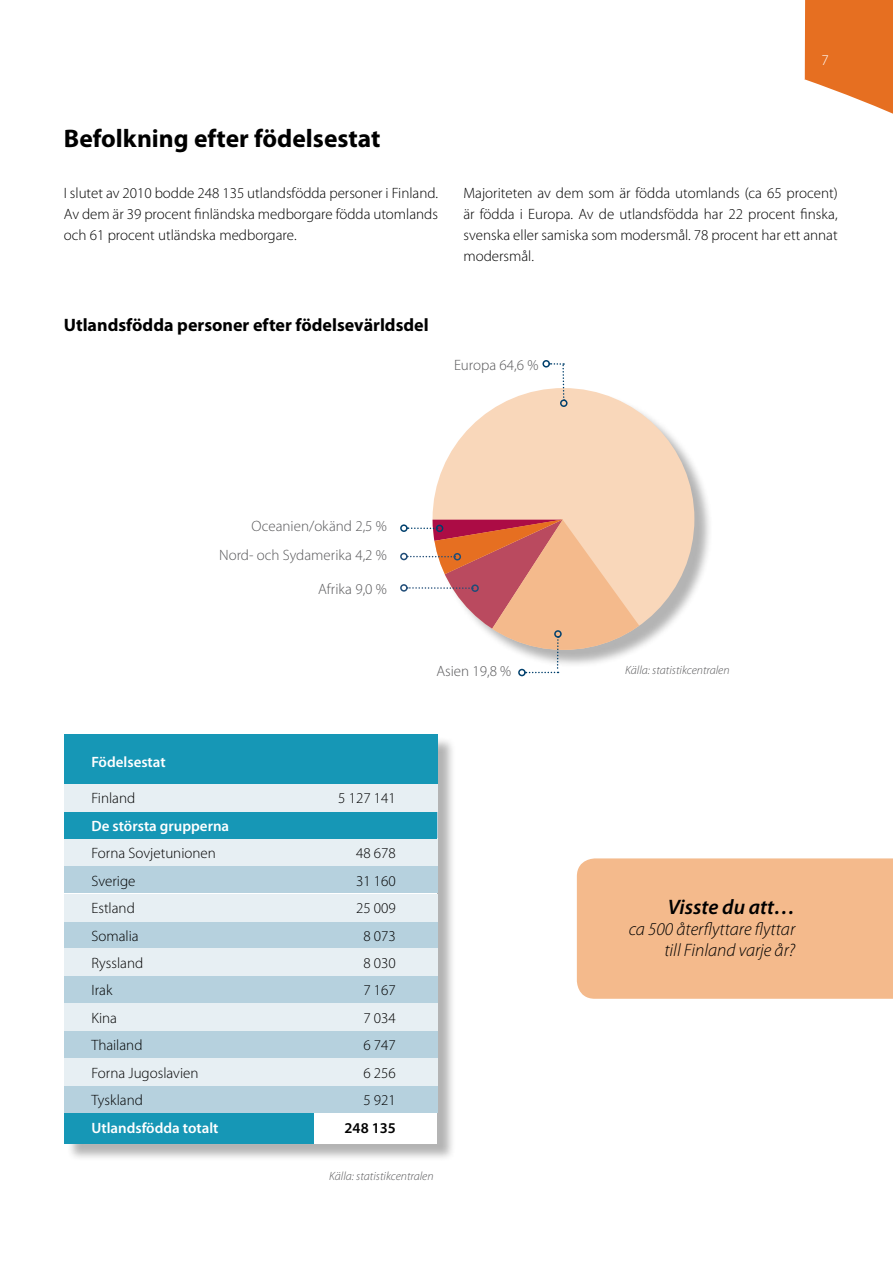
<style>
.page{position:relative;width:893px;height:1263px;background:#fff}
.page>*{position:absolute;margin:0;border:0;box-sizing:border-box;transform-origin:0 0}
.t1{font:700 25.5px "Myriad Pro";color:#000}
.t2{font:italic 600 21px "Myriad Pro";color:#000}
.t3{font:italic 300 18px/21px "Myriad Pro";color:#000;text-align:right}
.t4{font:700 18px "Myriad Pro";color:#000}
.t5{font:300 15px/21px "Myriad Pro";color:#000;text-align:justify}
.t6{font:300 15px/28.7px "Myriad Pro";color:#58585a;text-align:right}
.t7{font:600 15px "Myriad Pro";color:#fff}
.t8{font:600 15px "Myriad Pro";color:#000}
.t9{font:300 15px "Myriad Pro";color:#fff}
.t10{font:italic 300 12px "Myriad Pro";color:#58585a}
</style>
<div class="page">
<div style="left:66px;top:736px;width:390px;height:426px;background:#000;opacity:.3"></div>
<div style="left:64px;top:734px;width:373px;height:409px;background:#fff"></div>
<div style="left:64px;top:1112px;width:249px;height:31px;background:#1697b6"></div>
<svg style="left:804px;top:0;width:89px;height:114px"></svg>
<div style="left:435px;top:390px;width:278px;height:278px;background:#000;opacity:.3"></div>
<div style="left:433px;top:388px;width:261px;height:262px;background:#f9d7ba;border-radius:50%"></div>
<svg style="left:549px;top:363px;width:16px;height:35px"></svg>
<div style="left:560px;top:399px;width:7px;height:8px;border:2px solid #00406d;border-radius:50%"></div>
<div style="left:542px;top:360px;width:8px;height:7px;border:2px solid #00406d;border-radius:50%"></div>
<div style="left:400px;top:524px;width:8px;height:8px;border:2px solid #00406d;border-radius:50%"></div>
<div style="left:400px;top:553px;width:8px;height:7px;border:2px solid #204c77;border-radius:50%"></div>
<div style="left:400px;top:584px;width:8px;height:8px;border:2px solid #204c77;border-radius:50%"></div>
<svg style="left:407px;top:519px;width:235px;height:154px"></svg>
<div style="left:554px;top:630px;width:8px;height:8px;border:2px solid #00406d;border-radius:50%"></div>
<div style="left:518px;top:669px;width:8px;height:7px;border:2px solid #00406d;border-radius:50%"></div>
<div style="left:64px;top:734px;width:374px;height:50px;background:#1697b6"></div>
<div style="left:64px;top:975px;width:374px;height:28px;background:#b6d1de"></div>
<div style="left:64px;top:948px;width:374px;height:28px;background:#e7eff3"></div>
<div style="left:64px;top:920px;width:374px;height:28px;background:#b6d1de"></div>
<div style="left:64px;top:893px;width:374px;height:28px;background:#e7eff3"></div>
<div style="left:64px;top:865px;width:374px;height:28px;background:#b6d1de"></div>
<div style="left:64px;top:838px;width:374px;height:28px;background:#e7eff3"></div>
<div style="left:64px;top:810px;width:374px;height:28px;background:#e7eff3"></div>
<div style="left:64px;top:783px;width:374px;height:28px;background:#e7eff3"></div>
<div style="left:64px;top:1030px;width:374px;height:28px;background:#b6d1de"></div>
<div style="left:64px;top:1003px;width:374px;height:28px;background:#e7eff3"></div>
<div style="left:64px;top:812px;width:373px;height:27px;background:#1697b6"></div>
<div style="left:64px;top:1085px;width:373px;height:28px;background:#b6d1de"></div>
<div style="left:64px;top:1058px;width:373px;height:28px;background:#e7eff3"></div>
<div style="left:577px;top:858px;width:316px;height:141px;background:#f4ba8c"></div>
<p class="t9" style="left:821px;top:52px;width:9px">7</p>
<h1 class="t1" style="left:64px;top:121px;width:318px">Befolkning efter födelsestat</h1>
<p class="t5" style="left:64px;top:183px;width:376px">I slutet av 2010 bodde 248 135 utlandsfödda personer i Finland.<br>Av dem är 39 procent finländska medborgare födda utomlands och 61 procent utländska medborgare.</p>
<p class="t5" style="left:463px;top:183px;width:376px">Majoriteten av dem som är födda utomlands (ca 65 procent) är födda i Europa. Av de utlandsfödda har 22 procent finska, svenska eller samiska som modersmål. 78 procent har ett annat modersmål.</p>
<p class="t4" style="left:64px;top:313px;width:366px">Utlandsfödda personer efter födelsevärldsdel</p>
<p class="t6" style="left:454px;top:351px;width:86px">Europa 64,6 %</p>
<p class="t6" style="left:219px;top:512px;width:169px">Oceanien/okänd 2,5 %<br>Nord- och Sydamerika 4,2 %</p>
<p class="t6" style="left:318px;top:575px;width:70px">Afrika 9,0 %</p>
<p class="t7" style="left:91px;top:752px;width:76px">Födelsestat</p>
<p class="t5" style="left:91px;top:788px;width:45px">Finland</p>
<p class="t5" style="left:338px;top:788px;width:59px">5 127 141</p>
<p class="t7" style="left:91px;top:816px;width:139px">De största grupperna</p>
<p class="t5" style="left:91px;top:843px;width:126px">Forna Sovjetunionen</p>
<p class="t5" style="left:356px;top:843px;width:41px">48 678</p>
<p class="t5" style="left:91px;top:870px;width:46px">Sverige</p>
<p class="t5" style="left:356px;top:870px;width:41px">31 160</p>
<p class="t5" style="left:91px;top:898px;width:45px">Estland</p>
<p class="t5" style="left:356px;top:898px;width:41px">25 009</p>
<p class="t5" style="left:91px;top:925px;width:49px">Somalia</p>
<p class="t5" style="left:363px;top:925px;width:34px">8 073</p>
<p class="t5" style="left:91px;top:953px;width:53px">Ryssland</p>
<p class="t5" style="left:363px;top:953px;width:34px">8 030</p>
<p class="t5" style="left:91px;top:980px;width:22px">Irak</p>
<p class="t5" style="left:363px;top:980px;width:34px">7 167</p>
<p class="t5" style="left:91px;top:1007px;width:27px">Kina</p>
<p class="t5" style="left:363px;top:1007px;width:34px">7 034</p>
<p class="t5" style="left:91px;top:1035px;width:53px">Thailand</p>
<p class="t5" style="left:363px;top:1035px;width:34px">6 747</p>
<p class="t5" style="left:91px;top:1062px;width:109px">Forna Jugoslavien</p>
<p class="t5" style="left:363px;top:1062px;width:34px">6 256</p>
<p class="t5" style="left:91px;top:1090px;width:53px">Tyskland</p>
<p class="t5" style="left:363px;top:1090px;width:34px">5 921</p>
<p class="t7" style="left:91px;top:1118px;width:129px">Utlandsfödda totalt</p>
<p class="t8" style="left:345px;top:1118px;width:53px">248 135</p>
<p class="t6" style="left:436px;top:657px;width:76px">Asien 19,8 %</p>
<p class="t10" style="left:625px;top:664px;width:106px">Källa: statistikcentralen</p>
<h2 class="t2" style="left:668px;top:893px;width:129px">Visste du att…</h2>
<p class="t3" style="left:629px;top:918px;width:168px">ca 500 återflyttare flyttar till Finland varje år?</p>
<p class="t10" style="left:329px;top:1170px;width:106px">Källa: statistikcentralen</p>
</div>
